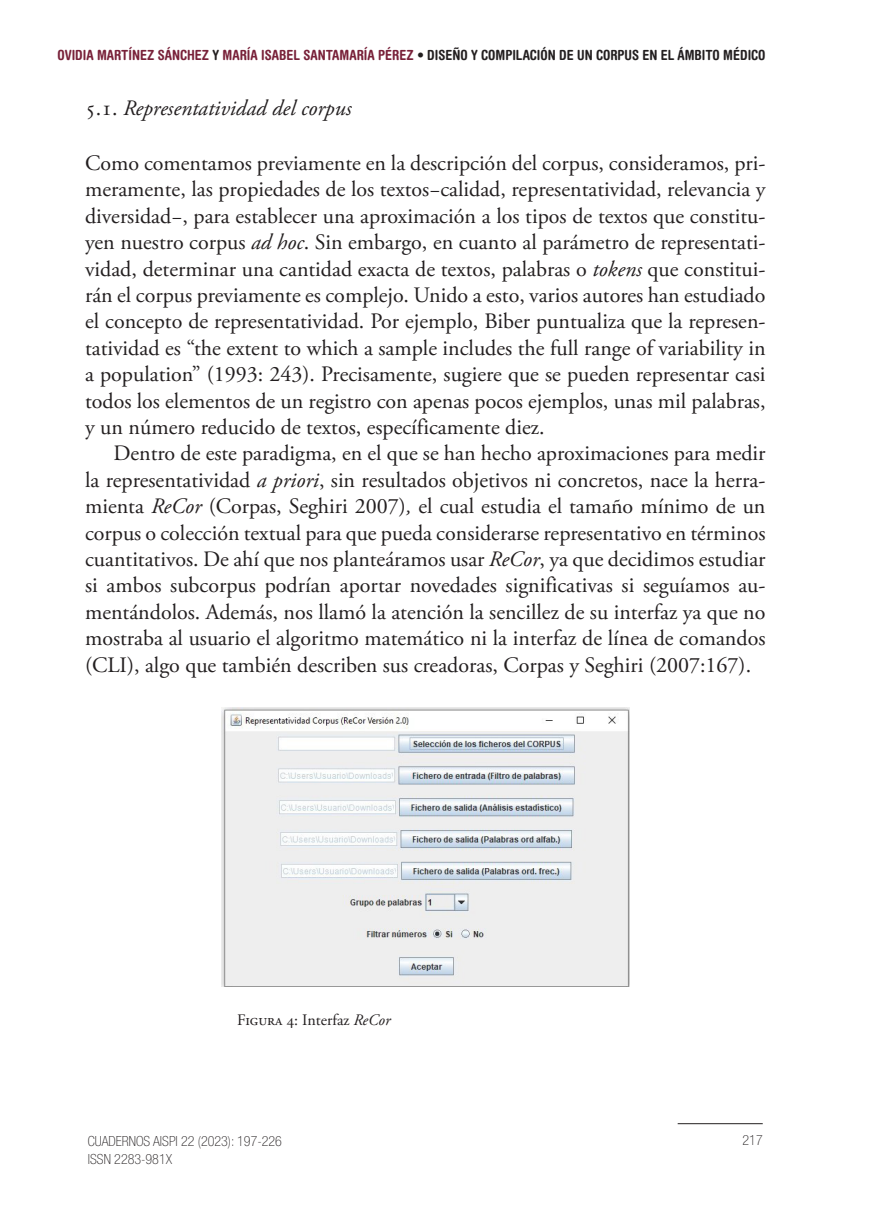
<style>
.page{position:relative;width:879px;height:1219px;background:#fff}
.page>*{position:absolute;margin:0;border:0;box-sizing:border-box;transform-origin:0 0}
.testo_senza_rientro{font:22px/26.4px "Adobe Garamond Pro";color:#231f20;text-align:justify}
.testo{font:22px/26.4px "Adobe Garamond Pro";color:#231f20;text-align:justify}
.titolo_sottoparagraf{font:italic 22px "Adobe Garamond Pro";color:#231f20}
.didascalia{font:16px "Adobe Garamond Pro";color:#231f20}
.t1{font:700 condensed 14px "Helvetica Rounded LT Std";color:#782139}
.t2{font:100 condensed 14px "Helvetica Neue";color:#231f20}
.s1{color:#231f20}
.s2{font-family:"Helvetica Neue LT Std";font-weight:300;color:#231f20}
.s3{font-style:normal}
.s4{font-style:italic}
</style>
<div class="page">
<hr style="left:677px;top:1123px;width:86px;height:1px;background:#231f20">
<img style="left:221px;top:707px;width:408px;height:279px">
<p class="t1" style="left:57px;top:47px;width:709px">OVIDIA MARTÍNEZ SÁNCHEZ <span class="s1">Y</span> MARÍA ISABEL SANTAMARÍA PÉREZ <span class="s2">•</span> <span class="s1">DISEÑO Y COMPILACIÓN DE UN CORPUS EN EL ÁMBITO MÉDICO</span></p>
<p class="titolo_sottoparagraf" style="left:85px;top:95px;width:268px"><span class="s3">5.1.</span> Representatividad del corpus</p>
<p class="testo_senza_rientro" style="left:85px;top:151px;width:682px">Como comentamos previamente en la descripción del corpus, consideramos, pri&shy;meramente, las propiedades de los textos−calidad, representatividad, relevancia y diversidad−, para establecer una aproximación a los tipos de textos que constitu&shy;yen nuestro corpus <span class="s4">ad hoc</span>. Sin embargo, en cuanto al parámetro de representati&shy;vidad, determinar una cantidad exacta de textos, palabras o <span class="s4">tokens</span> que constitui&shy;rán el corpus previamente es complejo. Unido a esto, varios autores han estudiado el concepto de representatividad. Por ejemplo, Biber puntualiza que la represen&shy;tatividad es “the extent to which a sample includes the full range of variability in a population” (1993: 243). Precisamente, sugiere que se pueden representar casi todos los elementos de un registro con apenas pocos ejemplos, unas mil palabras, y un número reducido de textos, específicamente diez.</p>
<p class="testo" style="left:85px;top:441px;width:682px;text-indent:28px">Dentro de este paradigma, en el que se han hecho aproximaciones para medir la representatividad <span class="s4">a priori</span>, sin resultados objetivos ni concretos, nace la herra&shy;mienta <span class="s4">ReCor</span> (Corpas, Seghiri 2007)<span class="s4">,</span> el cual estudia el tamaño mínimo de un corpus o colección textual para que pueda considerarse representativo en términos cuantitativos. De ahí que nos planteáramos usar <span class="s4">ReCor</span>, ya que decidimos estudiar si ambos subcorpus podrían aportar novedades significativas si seguíamos au&shy;mentándolos. Además, nos llamó la atención la sencillez de su interfaz ya que no mostraba al usuario el algoritmo matemático ni la interfaz de línea de comandos (CLI), algo que también describen sus creadoras, Corpas y Seghiri (2007:167).</p>
<p class="didascalia" style="left:237px;top:1010px;width:155px">Figura 4: Interfaz <span class="s4">ReCor</span></p>
<p class="t2" style="left:88px;top:1133px;width:196px">CUADERNOS AISPI 22 (2023): 197-226</p>
<p class="t2" style="left:742px;top:1133px;width:22px">217</p>
<p class="t2" style="left:88px;top:1151px;width:86px">ISSN 2283-981X</p>
</div>
